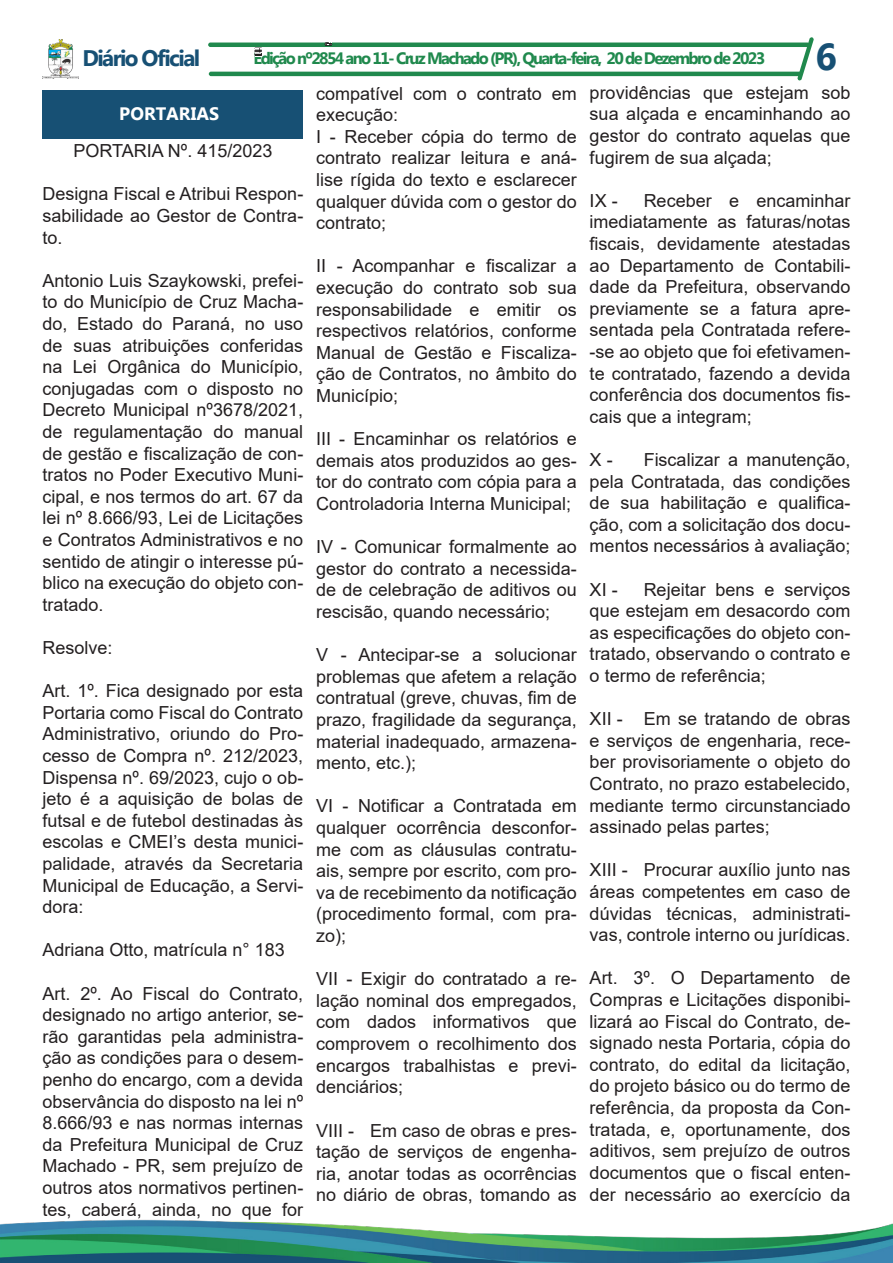
<style>
.page{position:relative;width:893px;height:1263px;background:#fff}
.page>*{position:absolute;margin:0;border:0;box-sizing:border-box;transform-origin:0 0}
.t1{font:700 37.5px "Myanmar Text";color:#175074}
.t2{font:700 22.5px "Myanmar Text";letter-spacing:-.07em;color:#175074}
.t3{font:18px/21.6px "Arial";color:#231f20;text-align:justify}
.t4{font:700 18px "Myanmar Text";color:#fff}
.t5{font:700 16.5px "Myanmar Text";letter-spacing:-.1em;color:#20894d}
</style>
<div class="page">
<img style="left:0;top:1219px;width:893px;height:44px">
<hr style="left:208px;top:43px;width:602px;height:4px;background:#20894d;border-radius:2px">
<hr style="left:209px;top:72px;width:593px;height:4px;background:#20894d;border-radius:2px">
<img style="left:43px;top:40px;width:36px;height:38px">
<svg style="left:797px;top:37px;width:17px;height:44px"></svg>
<svg style="left:325px;top:43px;width:7px;height:3px"></svg>
<svg style="left:255px;top:47px;width:7px;height:9px"></svg>
<div style="left:43px;top:90px;width:260px;height:49px;background:#175074"></div>
<p class="t2" style="left:82px;top:45px;width:119px">Diário Oficial</p>
<p class="t5" style="left:254px;top:49px;width:513px">Edição nº2854 ano 11- Cruz Machado (PR), Quarta-feira, 20 de Dezembro de 2023</p>
<p class="t1" style="left:815px;top:35px;width:23px">6</p>
<p class="t4" style="left:119px;top:103px;width:101px">PORTARIAS</p>
<p class="t3" style="left:73px;top:140px;width:200px">PORTARIA Nº. 415/2023</p>
<p class="t3" style="left:43px;top:183px;width:262px">Designa Fiscal e Atribui Respon&shy;sabilidade ao Gestor de Contra&shy;to.</p>
<p class="t3" style="left:43px;top:269px;width:262px">Antonio Luis Szaykowski, prefei&shy;to do Município de Cruz Macha&shy;do, Estado do Paraná, no uso de suas atribuições conferidas na Lei Orgânica do Município, conjugadas com o disposto no Decreto Municipal nº3678/2021, de regulamentação do manual de gestão e fiscalização de con&shy;tratos no Poder Executivo Muni&shy;cipal, e nos termos do art. 67 da lei nº 8.666/93, Lei de Licitações e Contratos Administrativos e no sentido de atingir o interesse pú&shy;blico na execução do objeto con&shy;tratado.</p>
<p class="t3" style="left:43px;top:637px;width:72px">Resolve:</p>
<p class="t3" style="left:43px;top:680px;width:262px">Art. 1º. Fica designado por esta Portaria como Fiscal do Contrato Administrativo, oriundo do Pro&shy;cesso de Compra nº. 212/2023, Dispensa nº. 69/2023, cujo o ob&shy;jeto é a aquisição de bolas de futsal e de futebol destinadas às escolas e CMEI’s desta munici&shy;palidade, através da Secretaria Municipal de Educação, a Servi&shy;dora:</p>
<p class="t3" style="left:43px;top:939px;width:244px">Adriana Otto, matrícula n° 183</p>
<p class="t3" style="left:43px;top:982px;width:262px">Art. 2º. Ao Fiscal do Contrato, designado no artigo anterior, se&shy;rão garantidas pela administra&shy;ção as condições para o desem&shy;penho do encargo, com a devida observância do disposto na lei nº 8.666/93 e nas normas internas da Prefeitura Municipal de Cruz Machado - PR, sem prejuízo de outros atos normativos pertinen&shy;tes, caberá, ainda, no que for</p>
<p class="t3" style="left:590px;top:82px;width:262px">providências que estejam sob sua alçada e encaminhando ao gestor do contrato aquelas que fugirem de sua alçada;</p>
<p class="t3" style="left:590px;top:190px;width:30px">IX -</p>
<p class="t3" style="left:316px;top:82px;width:262px">compatível com o contrato em execução:</p>
<p class="t3" style="left:316px;top:126px;width:262px">I - Receber cópia do termo de contrato realizar leitura e aná&shy;lise rígida do texto e esclarecer qualquer dúvida com o gestor do contrato;</p>
<p class="t3" style="left:316px;top:255px;width:262px">II - Acompanhar e fiscalizar a execução do contrato sob sua responsabilidade e emitir os respectivos relatórios, conforme Manual de Gestão e Fiscaliza&shy;ção de Contratos, no âmbito do Município;</p>
<p class="t3" style="left:316px;top:428px;width:262px">III - Encaminhar os relatórios e demais atos produzidos ao ges&shy;tor do contrato com cópia para a Controladoria Interna Municipal;</p>
<p class="t3" style="left:316px;top:536px;width:262px">IV - Comunicar formalmente ao gestor do contrato a necessida&shy;de de celebração de aditivos ou rescisão, quando necessário;</p>
<p class="t3" style="left:316px;top:644px;width:262px">V - Antecipar-se a solucionar problemas que afetem a relação contratual (greve, chuvas, fim de prazo, fragilidade da segurança, material inadequado, armazena&shy;mento, etc.);</p>
<p class="t3" style="left:316px;top:795px;width:262px">VI - Notificar a Contratada em qualquer ocorrência desconfor&shy;me com as cláusulas contratu&shy;ais, sempre por escrito, com pro&shy;va de recebimento da notificação (procedimento formal, com pra&shy;zo);</p>
<p class="t3" style="left:316px;top:968px;width:262px">VII - Exigir do contratado a re&shy;lação nominal dos empregados, com dados informativos que comprovem o recolhimento dos encargos trabalhistas e previ&shy;denciários;</p>
<p class="t3" style="left:316px;top:1119px;width:262px">VIII - Em caso de obras e pres&shy;tação de serviços de engenha&shy;ria, anotar todas as ocorrências no diário de obras, tomando as</p>
<p class="t3" style="left:590px;top:190px;width:262px;text-indent:54px">Receber e encaminhar imediatamente as faturas/notas fiscais, devidamente atestadas ao Departamento de Contabili&shy;dade da Prefeitura, observando previamente se a fatura apre&shy;sentada pela Contratada refere--se ao objeto que foi efetivamen&shy;te contratado, fazendo a devida conferência dos documentos fis&shy;cais que a integram;</p>
<p class="t3" style="left:590px;top:449px;width:25px">X -</p>
<p class="t3" style="left:590px;top:449px;width:262px;text-indent:54px">Fiscalizar a manutenção, pela Contratada, das condições de sua habilitação e qualifica&shy;ção, com a solicitação dos docu&shy;mentos necessários à avaliação;</p>
<p class="t3" style="left:590px;top:578px;width:30px">XI -</p>
<p class="t3" style="left:590px;top:578px;width:262px;text-indent:54px">Rejeitar bens e serviços que estejam em desacordo com as especificações do objeto con&shy;tratado, observando o contrato e o termo de referência;</p>
<p class="t3" style="left:590px;top:708px;width:262px">XII - Em se tratando de obras e serviços de engenharia, rece&shy;ber provisoriamente o objeto do Contrato, no prazo estabelecido, mediante termo circunstanciado assinado pelas partes;</p>
<p class="t3" style="left:590px;top:859px;width:262px">XIII - Procurar auxílio junto nas áreas competentes em caso de dúvidas técnicas, administrati&shy;vas, controle interno ou jurídicas.</p>
<p class="t3" style="left:590px;top:967px;width:262px">Art. 3º. O Departamento de Compras e Licitações disponibi&shy;lizará ao Fiscal do Contrato, de&shy;signado nesta Portaria, cópia do contrato, do edital da licitação, do projeto básico ou do termo de referência, da proposta da Con&shy;tratada, e, oportunamente, dos aditivos, sem prejuízo de outros documentos que o fiscal enten&shy;der necessário ao exercício da</p>
</div>
